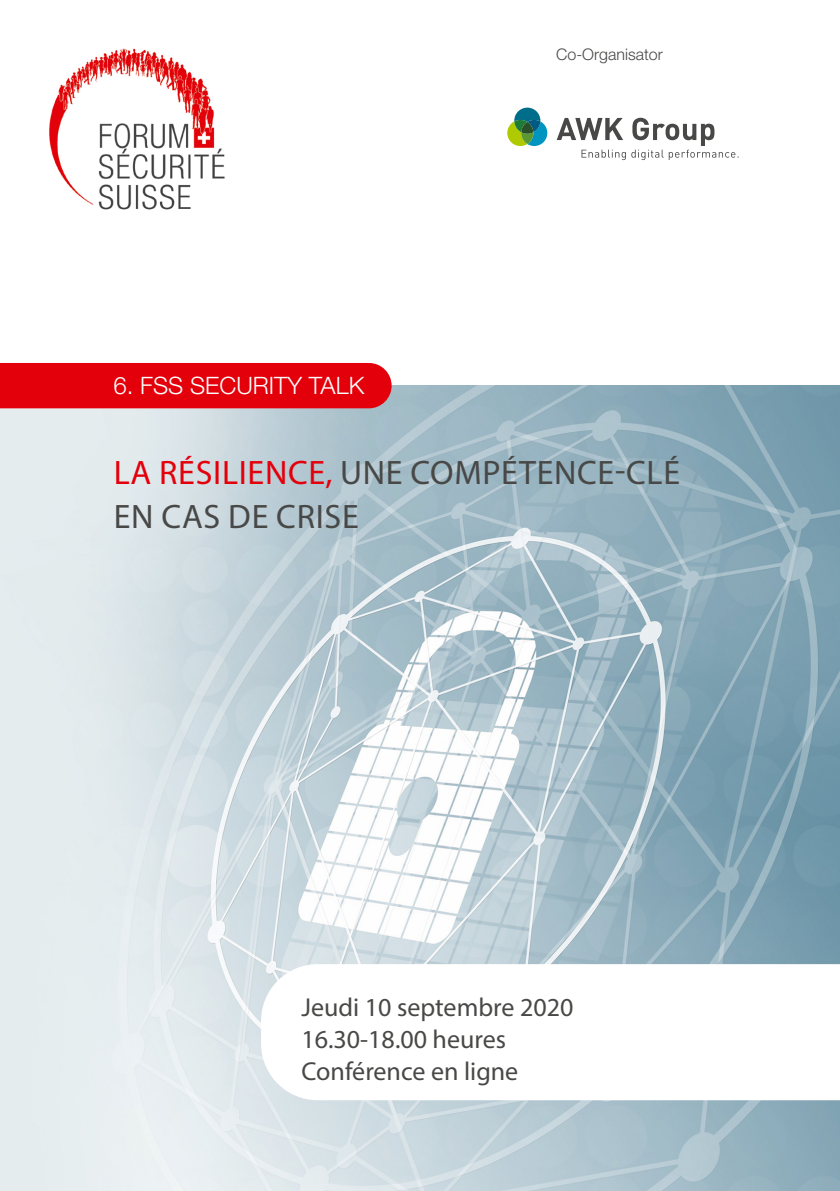
<style>
.page{position:relative;width:840px;height:1191px;background:#fff}
.page>*{position:absolute;margin:0;border:0;box-sizing:border-box;transform-origin:0 0}
.t1{font:34px/44px "Myriad Pro";letter-spacing:.02em;color:#484847}
.t2{font:26px/32px "Myriad Pro";color:#484847}
.t3{font:300 24px "Helvetica Neue LT Std";color:#fff}
.t4{font:300 16px "Helvetica Neue LT Std";color:#484847}
.s1{color:#e3000b}
</style>
<div class="page">
<img style="left:0;top:386px;width:839px;height:805px">
<div style="left:0;top:363px;width:391px;height:45px;background:#e3000b"></div>
<svg style="left:261px;top:964px;width:578px;height:136px"></svg>
<svg style="left:556px;top:118px;width:182px;height:42px"></svg>
<svg style="left:507px;top:108px;width:40px;height:38px"></svg>
<img style="left:49px;top:48px;width:176px;height:162px">
<p class="t3" style="left:113px;top:371px;width:252px">6. FSS SECURITY TALK</p>
<p class="t4" style="left:556px;top:44px;width:108px">Co-Organisator</p>
<h1 class="t1" style="left:114px;top:450px;width:567px"><span class="s1">LA RÉSILIENCE,</span> UNE COMPÉTENCE-CLÉ<br>EN CAS DE CRISE</h1>
<p class="t2" style="left:301px;top:990px;width:273px">Jeudi 10 septembre 2020<br>16.30-18.00 heures<br>Conférence en ligne</p>
</div>
